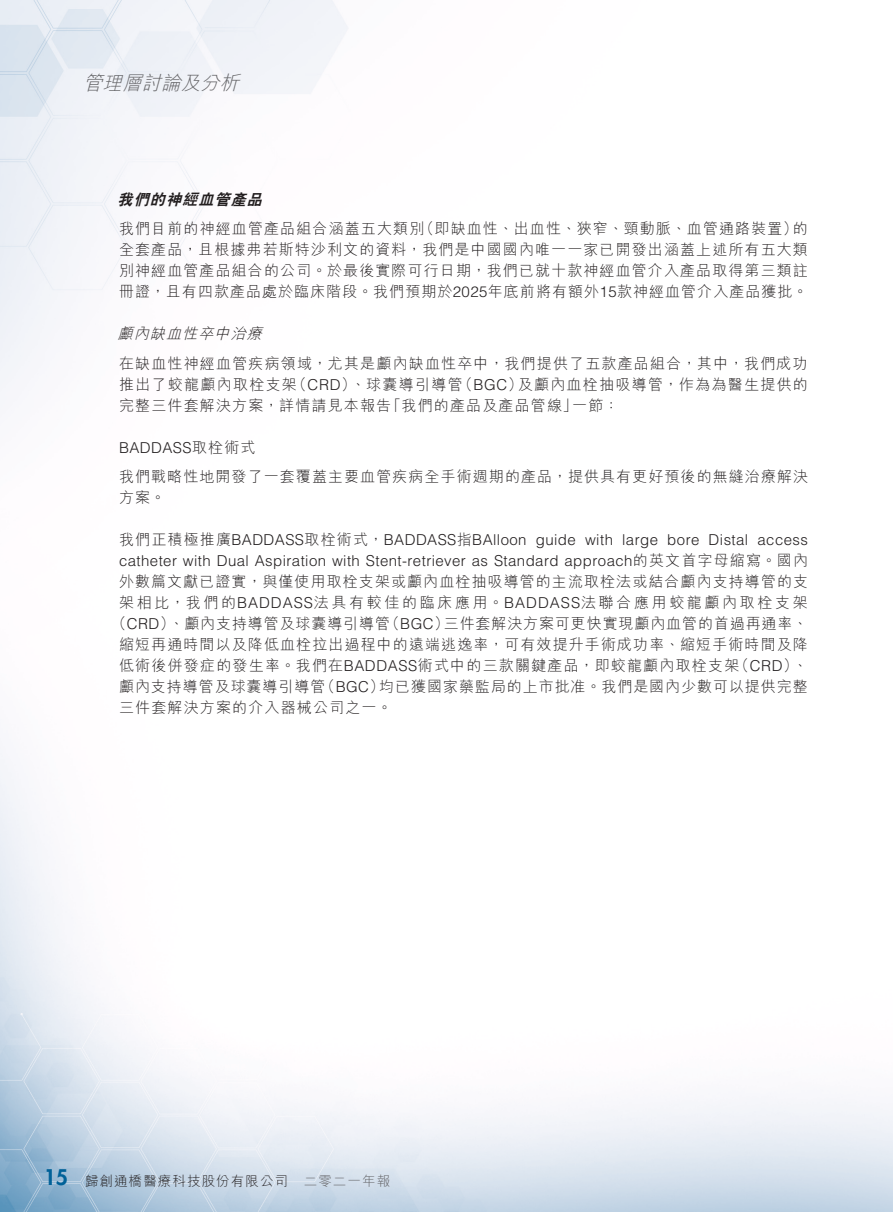
<style>
.page{position:relative;width:893px;height:1212px;background:#fff}
.page>*{position:absolute;margin:0;border:0;box-sizing:border-box;transform-origin:0 0}
.t1{font:800 21px "Futura Std";color:#006198}
.t2{font:italic 300 19.5px "M Hei HK";color:#636366}
._00_txt{font:300 15px/21px "M Hei HK";letter-spacing:.075em;color:#231f20}
._00_txt-2{font:300 15px "Helvetica LT Std";letter-spacing:.03em;color:#231f20}
._00_txt-3{font:300 15px "M Hei HK";letter-spacing:.175em;color:#231f20}
._05_H5{font:300 15px "Helvetica LT Std";letter-spacing:.03em;color:#231f20}
._03_H3{font:italic 800 15px "C Hei 2 HK";color:#231f20}
._04_H4{font:italic 300 15px "M Hei HK";color:#231f20}
.t3{font:300 13.5px "M Hei HK";letter-spacing:.08em;color:#231f20}
.t4{font:300 13.5px "M Hei HK";letter-spacing:.08em;color:#636366}
.s1{font-family:"Helvetica LT Std"}
.s2{font-family:"M Hei HK"}
</style>
<div class="page">
<img style="left:0;top:0;width:893px;height:1212px">
<h2 class="t2" style="left:83px;top:73px;width:163px">管理層討論及分析</h2>
<p class="_03_H3" style="left:118px;top:192px;width:150px">我們的神經血管產品</p>
<p class="_00_txt" style="left:419px;top:218px;width:380px">（即缺血性、出血性、狹窄、頸動脈、血管通路裝置）</p>
<p class="_00_txt" style="left:119px;top:218px;width:690px">我們目前的神經血管產品組合涵蓋五大類別<br>全套產品，且根據弗若斯特沙利文的資料，我們是中國國內唯一一家已開發出涵蓋上述所有五大類別神經血管產品組合的公司。於最後實際可行日期，我們已就十款神經血管介入產品取得第三類註冊證，且有四款產品處於臨床階段。我們預期於<span class="s1">2025</span>年底前將有額外<span class="s1">15</span>款神經血管介入產品獲批。</p>
<p class="_04_H4" style="left:118px;top:326px;width:150px">顱內缺血性卒中治療</p>
<p class="_00_txt" style="left:119px;top:353px;width:690px;text-align:right">在缺血性神經血管疾病領域，尤其是顱內缺血性卒中，我們提供了五款產品組合，其中，我們成功及顱內血栓抽吸導管，作為為醫生提供的</p>
<p class="_00_txt" style="left:793px;top:218px;width:16px">的</p>
<p class="_00_txt" style="left:119px;top:374px;width:179px">推出了蛟龍顱內取栓支架</p>
<p class="_00_txt" style="left:292px;top:374px;width:172px">（<span class="s1">CRD</span>）、球囊導引導管</p>
<p class="_00_txt-2" style="left:458px;top:375px;width:66px"><span class="s2">（</span>BGC<span class="s2">）</span></p>
<p class="_00_txt" style="left:119px;top:395px;width:274px">完整三件套解決方案，詳情請見本報告</p>
<p class="_05_H5" style="left:119px;top:438px;width:138px">BADDASS<span class="s2">取栓術式</span></p>
<p class="_00_txt" style="left:119px;top:466px;width:691px">我們戰略性地開發了一套覆蓋主要血管疾病全手術週期的產品，提供具有更好預後的無縫治療解決方案。</p>
<p class="_00_txt-2" style="left:757px;top:531px;width:52px">access</p>
<p class="_00_txt" style="left:386px;top:395px;width:193px">「我們的產品及產品管線」</p>
<p class="_00_txt" style="left:572px;top:395px;width:48px">一節：</p>
<p class="_00_txt-2" style="left:119px;top:531px;width:409px"><span class="s2">我們正積極推廣</span>BADDASS<span class="s2">取栓術式，</span>BADDASS<span class="s2">指</span>BAlloon</p>
<p class="_00_txt-2" style="left:119px;top:552px;width:691px">catheter with Dual Aspiration with Stent-retriever as Standard approach<span class="s2">的英文首字母縮寫。國內</span></p>
<p class="_00_txt" style="left:119px;top:571px;width:691px">外數篇文獻已證實，與僅使用取栓支架或顱內血栓抽吸導管的主流取栓法或結合顱內支持導管的支</p>
<p class="_00_txt-3" style="left:119px;top:595px;width:690px">架相比，我們的<span class="s1">BADDASS</span>法具有較佳的臨床應用。<span class="s1">BADDASS</span>法聯合應用蛟龍顱內取栓支架</p>
<p class="_00_txt" style="left:444px;top:613px;width:366px">三件套解決方案可更快實現顱內血管的首過再通率、</p>
<p class="_00_txt-2" style="left:536px;top:531px;width:42px">guide</p>
<p class="_00_txt-2" style="left:585px;top:531px;width:29px">with</p>
<p class="_00_txt-2" style="left:622px;top:531px;width:37px">large</p>
<p class="_00_txt-2" style="left:667px;top:531px;width:34px">bore</p>
<p class="_00_txt-2" style="left:709px;top:531px;width:41px">Distal</p>
<p class="_00_txt" style="left:112px;top:613px;width:280px">（<span class="s1">CRD</span>）、顱內支持導管及球囊導引導管</p>
<p class="_00_txt" style="left:119px;top:634px;width:690px">縮短再通時間以及降低血栓拉出過程中的遠端逃逸率，可有效提升手術成功率、縮短手術時間及降</p>
<p class="_00_txt" style="left:793px;top:655px;width:16px">、</p>
<p class="_00_txt-2" style="left:385px;top:615px;width:66px"><span class="s2">（</span>BGC<span class="s2">）</span></p>
<p class="_00_txt" style="left:379px;top:655px;width:430px;text-indent:-260px">低術後併發症的發生率。我們在<span class="s1">BADDASS</span>術式中的三款關鍵產品，即蛟龍顱內取栓支架<br>均已獲國家藥監局的上市批准。我們是國內少數可以提供完整</p>
<p class="_00_txt-2" style="left:734px;top:657px;width:65px"><span class="s2">（</span>CRD<span class="s2">(</span></p>
<p class="_00_txt" style="left:119px;top:676px;width:274px">顱內支持導管及球囊導引導管<br>三件套解決方案的介入器械公司之一。</p>
<p class="_00_txt-2" style="left:320px;top:678px;width:66px"><span class="s2">（</span>BGC<span class="s2">）</span></p>
<h1 class="t1" style="left:44px;top:1164px;width:26px">15</h1>
<p class="t3" style="left:85px;top:1174px;width:205px">歸創通橋醫療科技股份有限公司</p>
<p class="t4" style="left:304px;top:1174px;width:88px">二零二一年報</p>
</div>
